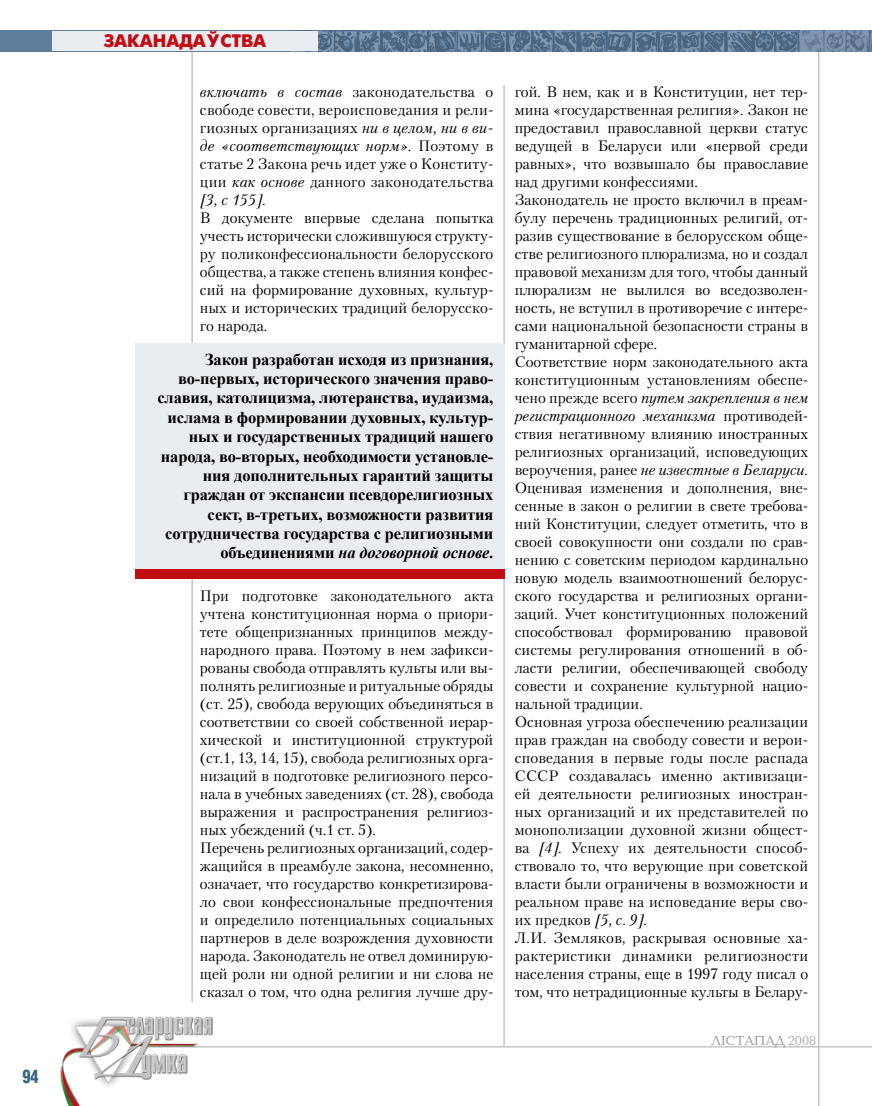
<style>
.page{position:relative;width:872px;height:1106px;background:#fff}
.page>*{position:absolute;margin:0;border:0;box-sizing:border-box;transform-origin:0 0}
.t1{font:18px "Futuris Extra C";color:#c10c13}
.t2{font:700 18px "AG Letterica Cond L";color:#386688;scale:.9 1}
.t3{font:700 16.5px/19.4px "Times New Roman";letter-spacing:-.01em;color:#000;text-align:right}
.t4{font:15px/18px "Petersburg C";color:#000;text-align:justify}
.t5{font:13.5px "Baltica C";color:#97979b}
.s1{font-style:italic}
.s2{color:#aeafb2}
</style>
<div class="page">
<hr style="left:818px;top:52px;width:1px;height:1054px;background:#c3c5c7">
<img style="left:285px;top:30px;width:587px;height:1px">
<hr style="left:191px;top:52px;width:2px;height:950px;background:#c3c5c7">
<hr style="left:503px;top:85px;width:2px;height:961px;background:#c3c5c7">
<svg style="left:0;top:31px;width:871px;height:21px;background:#5f7995"></svg>
<div style="left:52px;top:31px;width:266px;height:20px;background:#e9ecf1"></div>
<hr style="left:146px;top:1046px;width:726px;height:1px;background:#c3c5c7">
<img style="left:60px;top:983px;width:170px;height:123px">
<svg style="left:871px;top:31px;width:1px;height:21px"></svg>
<div style="left:135px;top:343px;width:370px;height:233px;background:#e9ecf1"></div>
<div style="left:135px;top:569px;width:370px;height:10px;background:#c10c13"></div>
<p class="t2" style="left:23px;top:1065px;width:20px">94</p>
<p class="t1" style="left:104px;top:31px;width:164px">ЗАКАНАДАЎСТВА</p>
<p class="t4" style="left:200px;top:82px;width:295px"><span class="s1">включать в состав</span> законодательства о свободе совести, вероисповедания и рели&shy;гиозных организациях <span class="s1">ни в целом, ни в ви&shy;де «соответствующих норм»</span>. Поэтому в статье 2 Закона речь идет уже о Конститу&shy;ции <span class="s1">как основе</span> данного законодательства <span class="s1">[3, с 155].</span></p>
<p class="t4" style="left:200px;top:208px;width:295px">В документе впервые сделана попытка учесть исторически сложившуюся структу&shy;ру поликонфессиональности белорусского общества, а также степень влияния конфес&shy;сий на формирование духовных, культур&shy;ных и исторических традиций белорусско&shy;го народа.</p>
<p class="t3" style="left:157px;top:349px;width:337px">Закон разработан исходя из признания, во-первых, исторического значения право&shy;славия, католицизма, лютеранства, иудаизма, ислама в формировании духовных, культур&shy;ных и государственных традиций нашего народа, во-вторых, необходимости установле&shy;ния дополнительных гарантий защиты граждан от экспансии псевдорелигиозных сект, в-третьих, возможности развития сотрудничества государства с религиозными объединениями <span class="s1">на договорной основе</span>.</p>
<p class="t4" style="left:200px;top:586px;width:295px;text-align:left">При подготовке законодательного акта учтена конституционная норма о приори&shy;тете общепризнанных принципов между&shy;народного права. Поэтому в нем зафикси&shy;рованы свобода отправлять культы или вы&shy;полнять религиозные и ритуальные обряды (ст. 25), свобода верующих объединяться в соответствии со своей собственной иерар&shy;хической и институционной структурой (ст.1, 13, 14, 15), свобода религиозных орга&shy;низаций в подготовке религиозного персо&shy;нала в учебных заведениях (ст. 28), свобода выражения и распространения религиоз&shy;ных убеждений (ч.1 ст. 5).<br>Перечень религиозных организаций, содер&shy;жащийся в преамбуле закона, несомненно, означает, что государство конкретизирова&shy;ло свои конфессиональные предпочтения и определило потенциальных социальных партнеров в деле возрождения духовности народа. Законодатель не отвел доминирую&shy;щей роли ни одной религии и ни слова не сказал о том, что одна религия лучше дру-</p>
<p class="t4" style="left:514px;top:82px;width:295px;text-align:left">гой. В нем, как и в Конституции, нет тер&shy;мина «государственная религия». Закон не предоставил православной церкви статус ведущей в Беларуси или «первой среди равных», что возвышало бы православие над другими конфессиями.<br>Законодатель не просто включил в преам&shy;булу перечень традиционных религий, от&shy;разив существование в белорусском обще&shy;стве религиозного плюрализма, но и создал правовой механизм для того, чтобы данный плюрализм не вылился во вседозволен&shy;ность, не вступил в противоречие с интере&shy;сами национальной безопасности страны в гуманитарной сфере.<br>Соответствие норм законодательного акта конституционным установлениям обеспе&shy;чено прежде всего <span class="s1">путем закрепления в нем регистрационного механизма</span> противодей&shy;ствия негативному влиянию иностранных религиозных организаций, исповедующих вероучения, ранее <span class="s1">не известные в Беларуси</span>.<br>Оценивая изменения и дополнения, вне&shy;сенные в закон о религии в свете требова&shy;ний Конституции, следует отметить, что в своей совокупности они создали по срав&shy;нению с советским периодом кардинально новую модель взаимоотношений белорус&shy;ского государства и религиозных органи&shy;заций. Учет конституционных положений способствовал формированию правовой системы регулирования отношений в об&shy;ласти религии, обеспечивающей свободу совести и сохранение культурной нацио&shy;нальной традиции.<br>Основная угроза обеспечению реализации прав граждан на свободу совести и верои&shy;споведания в первые годы после распада СССР создавалась именно активизаци&shy;ей деятельности религиозных иностран&shy;ных организаций и их представителей по монополизации духовной жизни общест&shy;ва <span class="s1">[4].</span> Успеху их деятельности способ&shy;ствовало то, что верующие при советской власти были ограничены в возможности и реальном праве на исповедание веры сво&shy;их предков <span class="s1">[5, с. 9].<br></span>Л.И. Земляков, раскрывая основные ха&shy;рактеристики динамики религиозности населения страны, еще в 1997 году писал о том, что нетрадиционные культы в Белару-</p>
<p class="t5" style="left:711px;top:1033px;width:107px">лІстапад <span class="s2">2008</span></p>
</div>
